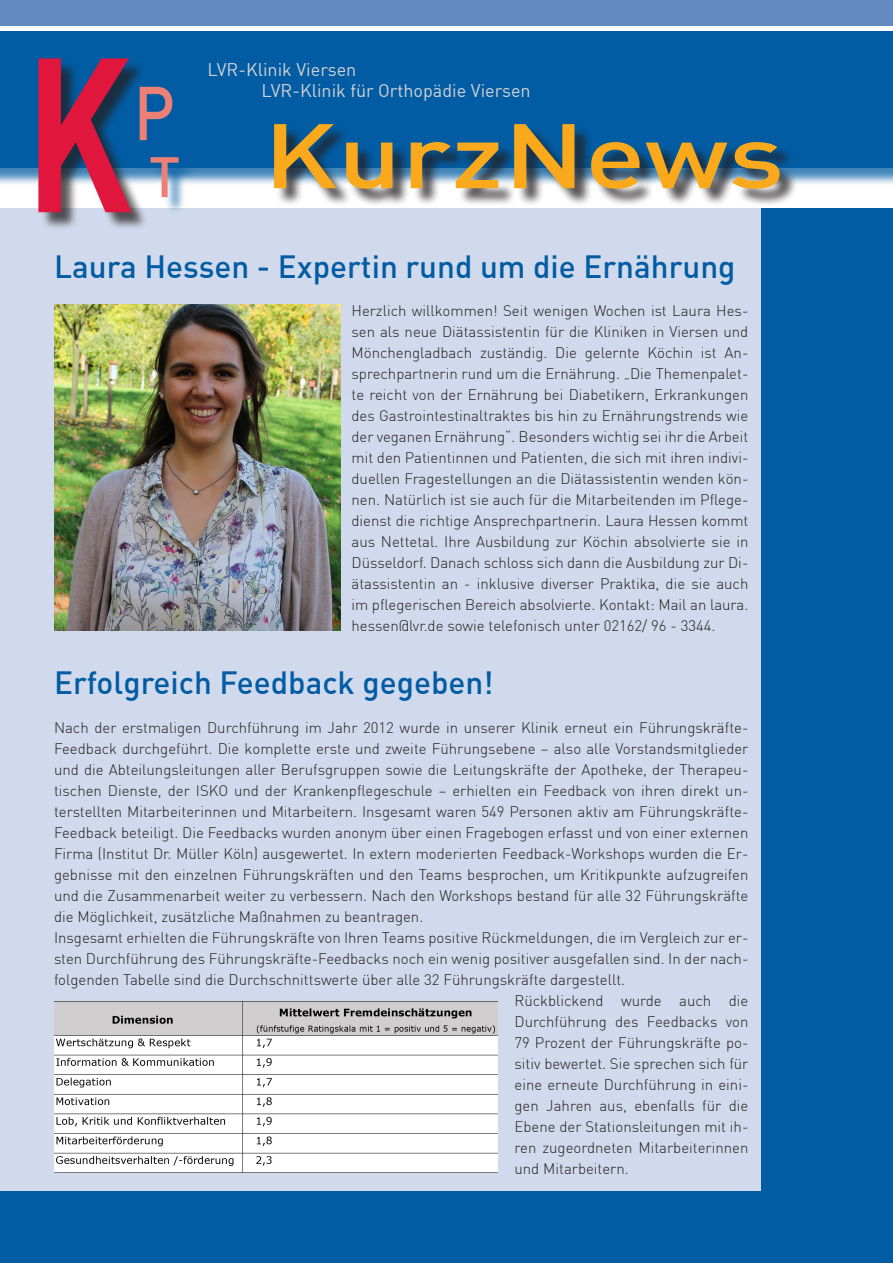
<style>
.page{position:relative;width:893px;height:1263px;background:#fff}
.page>*{position:absolute;margin:0;border:0;box-sizing:border-box;transform-origin:0 0}
.t1{font:700 216px "DIN";color:#e0163d;scale:.75 1}
.t2{font:500 90px "DIN";color:#f9a91b;scale:1.25 1}
.t3{font:500 75px "DIN";color:#ec8077;scale:.88 1}
.t4{font:500 31.5px "DIN";color:#015ca3}
.t5{font:18px "DIN";color:#d1d2d4}
.t6{font:300 15px/21px "DIN";color:#231f20;text-align:justify}
</style>
<div class="page">
<div style="left:0;top:208px;width:893px;height:1055px;background:#d1daec"></div>
<div style="left:0;top:34px;width:893px;height:153px;background:#015ca3;opacity:.75"></div>
<div style="left:0;top:32px;width:893px;height:136px;background:#015ca3"></div>
<div style="left:41px;top:61px;width:109px;height:170px;background:#231f20;opacity:.75"></div>
<div style="left:142px;top:89px;width:49px;height:70px;background:#015ca3"></div>
<div style="left:153px;top:159px;width:44px;height:57px;background:#015ca3;opacity:.75"></div>
<div style="left:276px;top:126px;width:522px;height:81px;background:#231f20;opacity:.75"></div>
<div style="left:0;top:0;width:893px;height:26px;background:#638ac1"></div>
<div style="left:761px;top:208px;width:132px;height:1055px;background:#015ca3"></div>
<div style="left:0;top:1191px;width:893px;height:72px;background:#015ca3"></div>
<img style="left:54px;top:304px;width:286px;height:326px">
<img style="left:54px;top:1002px;width:443px;height:171px">
<h1 class="t1" style="left:25px;top:-7px;width:145px">K</h1>
<p class="t5" style="left:208px;top:58px;width:150px">LVR-Klinik Viersen</p>
<p class="t5" style="left:262px;top:80px;width:271px">LVR-Klinik für Orthopädie Viersen</p>
<h3 class="t3" style="left:134px;top:65px;width:48px">P</h3>
<h2 class="t2" style="left:149px;top:98px;width:510px"><sub>T</sub> KurzNews</h2>
<p class="t4" style="left:54px;top:246px;width:683px">Laura Hessen - Expertin rund um die Ernährung</p>
<p class="t6" style="left:351px;top:300px;width:398px">Herzlich willkommen! Seit wenigen Wochen ist Laura Hes&shy;sen als neue Diätassistentin für die Kliniken in Viersen und Mönchengladbach zuständig. Die gelernte Köchin ist An&shy;sprechpartnerin rund um die Ernährung. „Die Themenpalet&shy;te reicht von der Ernährung bei Diabetikern, Erkrankungen des Gastrointestinaltraktes bis hin zu Ernährungstrends wie der veganen Ernährung“. Besonders wichtig sei ihr die Arbeit mit den Patientinnen und Patienten, die sich mit ihren indivi&shy;duellen Fragestellungen an die Diätassistentin wenden kön&shy;nen. Natürlich ist sie auch für die Mitarbeitenden im Pflege&shy;dienst die richtige Ansprechpartnerin. Laura Hessen kommt aus Nettetal. Ihre Ausbildung zur Köchin absolvierte sie in Düsseldorf. Danach schloss sich dann die Ausbildung zur Di&shy;ätassistentin an - inklusive diverser Praktika, die sie auch im pflegerischen Bereich absolvierte. Kontakt: Mail an laura. hessen@lvr.de sowie telefonisch unter 02162/ 96 - 3344.</p>
<p class="t4" style="left:54px;top:663px;width:441px">Erfolgreich Feedback gegeben!</p>
<p class="t6" style="left:54px;top:716px;width:696px">Nach der erstmaligen Durchführung im Jahr 2012 wurde in unserer Klinik erneut ein Führungskräfte-Feedback durchgeführt. Die komplette erste und zweite Führungsebene – also alle Vorstandsmitglieder und die Abteilungsleitungen aller Berufsgruppen sowie die Leitungskräfte der Apotheke, der Therapeu&shy;tischen Dienste, der ISKO und der Krankenpflegeschule – erhielten ein Feedback von ihren direkt un&shy;terstellten Mitarbeiterinnen und Mitarbeitern. Insgesamt waren 549 Personen aktiv am Führungskräfte-Feedback beteiligt. Die Feedbacks wurden anonym über einen Fragebogen erfasst und von einer externen Firma (Institut Dr. Müller Köln) ausgewertet. In extern moderierten Feedback-Workshops wurden die Er&shy;gebnisse mit den einzelnen Führungskräften und den Teams besprochen, um Kritikpunkte aufzugreifen und die Zusammenarbeit weiter zu verbessern. Nach den Workshops bestand für alle 32 Führungskräfte die Möglichkeit, zusätzliche Maßnahmen zu beantragen.</p>
<p class="t6" style="left:54px;top:926px;width:696px">Insgesamt erhielten die Führungskräfte von Ihren Teams positive Rückmeldungen, die im Vergleich zur er&shy;sten Durchführung des Führungskräfte-Feedbacks noch ein wenig positiver ausgefallen sind. In der nach&shy;folgenden Tabelle sind die Durchschnittswerte über alle 32 Führungskräfte dargestellt.</p>
<p class="t6" style="left:514px;top:989px;width:235px">Rückblickend wurde auch die Durchführung des Feedbacks von 79 Prozent der Führungskräfte po&shy;sitiv bewertet. Sie sprechen sich für eine erneute Durchführung in eini&shy;gen Jahren aus, ebenfalls für die Ebene der Stationsleitungen mit ih&shy;ren zugeordneten Mitarbeiterinnen und Mitarbeitern.</p>
</div>
